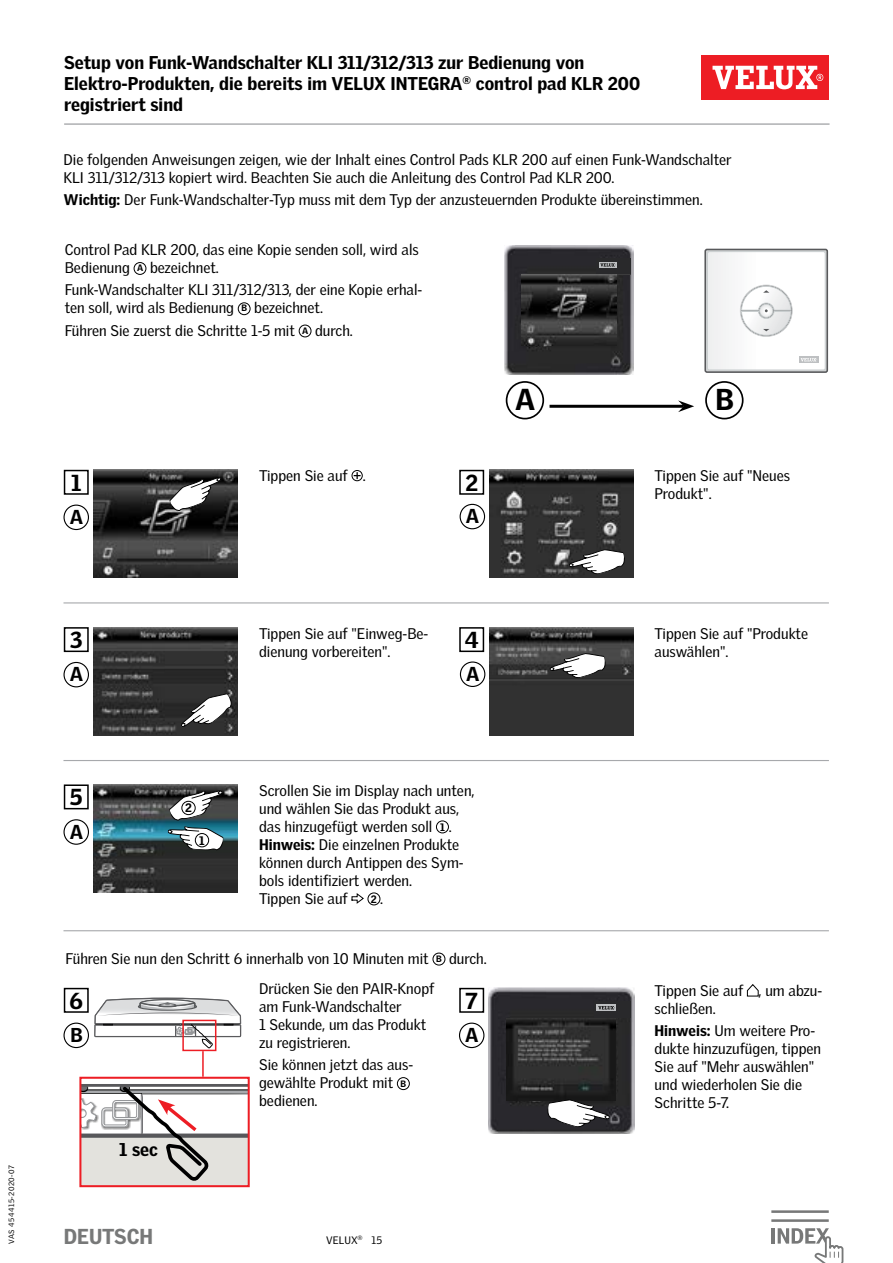
<style>
.page{position:relative;width:893px;height:1263px;background:#fff}
.page>*{position:absolute;margin:0;border:0;box-sizing:border-box;transform-origin:0 0}
.t1{font:900 29.25px "Velux Gothic";color:#000}
.t2{font:900 22.5px "Velux Gothic";color:#000}
.t3{font:900 21px "Velux Gothic";color:#777878}
.t4{font:900 19.5px "Velux Gothic";color:#000}
.t5{font:900 18px/21px "Velux Gothic";color:#000}
.t6{font:15px/18px "Velux Gothic";color:#000}
.t7{font:900 12px "Velux Gothic";color:#000}
.t8{font:10.5px "Velux Gothic";letter-spacing:.015em;color:#000}
.t9{font:900 10.5px "Velux Gothic";color:#000}
.t10{font:7.5px "Velux Gothic";letter-spacing:.06em;color:#000}
.s1{font-weight:900}
.s2{font-weight:900;font-size:9px}
.s3{font-weight:900;font-size:10.5px}
.s4{font-weight:400;font-size:15px}
</style>
<div class="page">
<div style="left:702px;top:55px;width:127px;height:45px;background:#ed1d24"></div>
<svg style="left:712px;top:66px;width:111px;height:23px"></svg>
<img style="left:505px;top:245px;width:128px;height:129px">
<img style="left:597px;top:259px;width:33px;height:15px">
<svg style="left:599px;top:262px;width:17px;height:6px"></svg>
<svg style="left:600px;top:263px;width:15px;height:3px"></svg>
<img style="left:522px;top:274px;width:94px;height:71px">
<hr style="left:549px;top:405px;width:135px;height:3px;background:#000">
<svg style="left:678px;top:400px;width:16px;height:12px"></svg>
<div style="left:506px;top:381px;width:38px;height:38px;border:2px solid #000;border-radius:50%"></div>
<div style="left:705px;top:381px;width:39px;height:38px;border:2px solid #000;border-radius:50%"></div>
<div style="left:704px;top:249px;width:124px;height:124px;border:2px solid #58595b;border-radius:2px"></div>
<svg style="left:707px;top:252px;width:118px;height:118px"></svg>
<img style="left:93px;top:470px;width:144px;height:108px">
<img style="left:93px;top:627px;width:144px;height:108px">
<img style="left:93px;top:784px;width:144px;height:108px">
<div style="left:63px;top:505px;width:26px;height:25px;border:1px solid #000;border-radius:50%"></div>
<div style="left:63px;top:662px;width:26px;height:25px;border:1px solid #000;border-radius:50%"></div>
<div style="left:63px;top:819px;width:26px;height:26px;border:1px solid #000;border-radius:50%"></div>
<svg style="left:166px;top:473px;width:61px;height:41px"></svg>
<svg style="left:178px;top:687px;width:58px;height:49px"></svg>
<svg style="left:167px;top:786px;width:60px;height:65px"></svg>
<div style="left:195px;top:833px;width:14px;height:14px;background:#fff;border-radius:50%"></div>
<div style="left:195px;top:833px;width:14px;height:14px;border:1px solid #000;border-radius:50%"></div>
<hr style="left:63px;top:602px;width:766px;height:1px;background:#a7a9ac">
<hr style="left:63px;top:760px;width:766px;height:1px;background:#a7a9ac">
<hr style="left:63px;top:930px;width:766px;height:1px;background:#a7a9ac">
<div style="left:64px;top:470px;width:25px;height:25px;border:2px solid #000"></div>
<div style="left:64px;top:627px;width:25px;height:25px;border:2px solid #000"></div>
<div style="left:64px;top:784px;width:25px;height:25px;border:2px solid #000"></div>
<img style="left:489px;top:470px;width:144px;height:108px">
<img style="left:489px;top:627px;width:144px;height:108px">
<div style="left:460px;top:504px;width:25px;height:25px;border:1px solid #000;border-radius:50%"></div>
<div style="left:460px;top:661px;width:25px;height:26px;border:1px solid #000;border-radius:50%"></div>
<svg style="left:567px;top:544px;width:60px;height:34px"></svg>
<svg style="left:548px;top:648px;width:60px;height:37px"></svg>
<div style="left:459px;top:470px;width:25px;height:25px;border:2px solid #000"></div>
<div style="left:459px;top:627px;width:25px;height:25px;border:2px solid #000"></div>
<div style="left:63px;top:1022px;width:26px;height:26px;border:1px solid #000;border-radius:50%"></div>
<div style="left:64px;top:988px;width:25px;height:25px;border:2px solid #000"></div>
<svg style="left:94px;top:997px;width:147px;height:54px"></svg>
<div style="left:79px;top:1077px;width:171px;height:110px;border:2px solid #ed1d24"></div>
<svg style="left:80px;top:1078px;width:169px;height:108px"></svg>
<div style="left:182px;top:1020px;width:34px;height:31px;border:2px solid #ed1d24"></div>
<hr style="left:202px;top:1051px;width:2px;height:26px;background:#ed1d24">
<img style="left:488px;top:988px;width:146px;height:146px">
<img style="left:507px;top:1018px;width:109px;height:82px">
<img style="left:594px;top:1001px;width:37px;height:17px">
<svg style="left:597px;top:1004px;width:19px;height:7px"></svg>
<svg style="left:598px;top:1006px;width:17px;height:3px"></svg>
<div style="left:459px;top:1022px;width:25px;height:26px;border:1px solid #000;border-radius:50%"></div>
<svg style="left:544px;top:1094px;width:68px;height:40px"></svg>
<div style="left:459px;top:988px;width:25px;height:25px;border:2px solid #000"></div>
<hr style="left:64px;top:123px;width:765px;height:2px;background:#939598">
<hr style="left:771px;top:1219px;width:58px;height:3px;background:#777878">
<hr style="left:771px;top:1210px;width:58px;height:3px;background:#777878">
<hr style="left:771px;top:1228px;width:4px;height:15px;background:#777878">
<svg style="left:778px;top:1228px;width:65px;height:35px"></svg>
<div style="left:134px;top:262px;width:12px;height:13px;border:1px solid #000;border-radius:50%"></div>
<div style="left:238px;top:302px;width:12px;height:13px;border:1px solid #000;border-radius:50%"></div>
<div style="left:299px;top:325px;width:12px;height:12px;border:1px solid #000;border-radius:50%"></div>
<div style="left:352px;top:470px;width:11px;height:11px;border:1px solid #000;border-radius:50%"></div>
<svg style="left:354px;top:472px;width:7px;height:7px"></svg>
<div style="left:397px;top:1077px;width:13px;height:13px;border:1px solid #000;border-radius:50%"></div>
<svg style="left:746px;top:984px;width:13px;height:13px"></svg>
<div style="left:436px;top:821px;width:13px;height:12px;border:1px solid #000;border-radius:50%"></div>
<svg style="left:351px;top:893px;width:13px;height:11px"></svg>
<div style="left:368px;top:893px;width:12px;height:12px;border:1px solid #000;border-radius:50%"></div>
<div style="left:433px;top:953px;width:12px;height:12px;border:1px solid #000;border-radius:50%"></div>
<p class="t10" style="left:7px;top:1244px;width:80px;rotate:-90deg">VAS 454415-2020-07</p>
<p class="t5" style="left:64px;top:52px;width:577px">Setup von Funk-Wandschalter KLI 311/312/313 zur Bedienung von<br>Elektro-Produkten, die bereits im VELUX INTEGRA<sup>®</sup> control pad KLR 200 registriert sind</p>
<p class="t6" style="left:63px;top:150px;width:670px">Die folgenden Anweisungen zeigen, wie der Inhalt eines Control Pads KLR 200 auf einen Funk-Wandschalter<br>KLI 311/312/313 kopiert wird. Beachten Sie auch die Anleitung des Control Pad KLR 200.</p>
<p class="t6" style="left:63px;top:190px;width:641px"><span class="s1">Wichtig:</span> Der Funk-Wandschalter-Typ muss mit dem Typ der anzusteuernden Produkte übereinstimmen.</p>
<p class="t6" style="left:65px;top:241px;width:356px">Control Pad KLR 200, das eine Kopie senden soll, wird als<br>Bedienung <span class="s2">A</span> bezeichnet.</p>
<p class="t6" style="left:65px;top:281px;width:359px">Funk-Wandschalter KLI 311/312/313, der eine Kopie erhal&shy;ten soll, wird als Bedienung <span class="s2">B</span> bezeichnet.</p>
<p class="t6" style="left:65px;top:321px;width:290px">Führen Sie zuerst die Schritte 1-5 mit <span class="s2">A</span> durch.</p>
<h1 class="t1" style="left:515px;top:381px;width:22px">A</h1>
<h1 class="t1" style="left:715px;top:381px;width:20px">B</h1>
<h2 class="t2" style="left:71px;top:468px;width:12px">1</h2>
<p class="t6" style="left:259px;top:467px;width:108px">Tippen Sie auf .</p>
<p class="t6" style="left:655px;top:467px;width:137px">Tippen Sie auf "Neues<br>Produkt".</p>
<h2 class="t2" style="left:465px;top:468px;width:14px">2</h2>
<h3 class="t4" style="left:70px;top:504px;width:15px">A</h3>
<h3 class="t4" style="left:466px;top:504px;width:15px">A</h3>
<h2 class="t2" style="left:70px;top:626px;width:14px">3</h2>
<p class="t6" style="left:259px;top:624px;width:171px">Tippen Sie auf "Einweg-Be&shy;dienung vorbereiten".</p>
<h2 class="t2" style="left:465px;top:626px;width:15px">4</h2>
<p class="t6" style="left:655px;top:624px;width:155px">Tippen Sie auf "Produkte auswählen".</p>
<h3 class="t4" style="left:70px;top:662px;width:15px">A</h3>
<h3 class="t4" style="left:466px;top:661px;width:15px">A</h3>
<h2 class="t2" style="left:70px;top:783px;width:14px">5</h2>
<h3 class="t4" style="left:70px;top:819px;width:15px">A</h3>
<p class="t7" style="left:185px;top:800px;width:8px">2</p>
<p class="t7" style="left:199px;top:832px;width:7px">1</p>
<p class="t6" style="left:259px;top:781px;width:217px">Scrollen Sie im Display nach unten, und wählen Sie das Produkt aus, das hinzugefügt werden soll <span class="s3">1</span> .<br><span class="s1">Hinweis:</span> Die einzelnen Produkte können durch Antippen des Sym&shy;bols identifiziert werden.<br>Tippen Sie auf</p>
<p class="t9" style="left:371px;top:892px;width:14px">2 <span class="s4">.</span></p>
<p class="t6" style="left:66px;top:949px;width:423px">Führen Sie nun den Schritt 6 innerhalb von 10 Minuten mit <span class="s2">B</span> durch.</p>
<h2 class="t2" style="left:70px;top:986px;width:15px">6</h2>
<h3 class="t4" style="left:70px;top:1022px;width:14px">B</h3>
<p class="t5" style="left:119px;top:1139px;width:40px">1 sec</p>
<p class="t6" style="left:259px;top:980px;width:177px">Drücken Sie den PAIR-Knopf am Funk-Wandschalter<br>1 Sekunde, um das Produkt zu registrieren.</p>
<p class="t6" style="left:259px;top:1056px;width:156px">Sie können jetzt das aus&shy;gewählte Produkt mit <span class="s2">B </span>bedienen.</p>
<h3 class="t3" style="left:64px;top:1223px;width:91px">DEUTSCH</h3>
<p class="t8" style="left:371px;top:1234px;width:12px">15</p>
<p class="t8" style="left:326px;top:1234px;width:38px">VELUX<sup>®</sup></p>
<h2 class="t2" style="left:466px;top:986px;width:14px">7</h2>
<h3 class="t4" style="left:465px;top:1022px;width:15px">A</h3>
<p class="t6" style="left:655px;top:981px;width:169px">Tippen Sie auf , um abzu&shy;schließen.</p>
<p class="t6" style="left:655px;top:1021px;width:168px"><span class="s1">Hinweis:</span> Um weitere Pro&shy;dukte hinzuzufügen, tippen<br>Sie auf "Mehr auswählen" und wiederholen Sie die<br>Schritte 5-7.</p>
</div>
